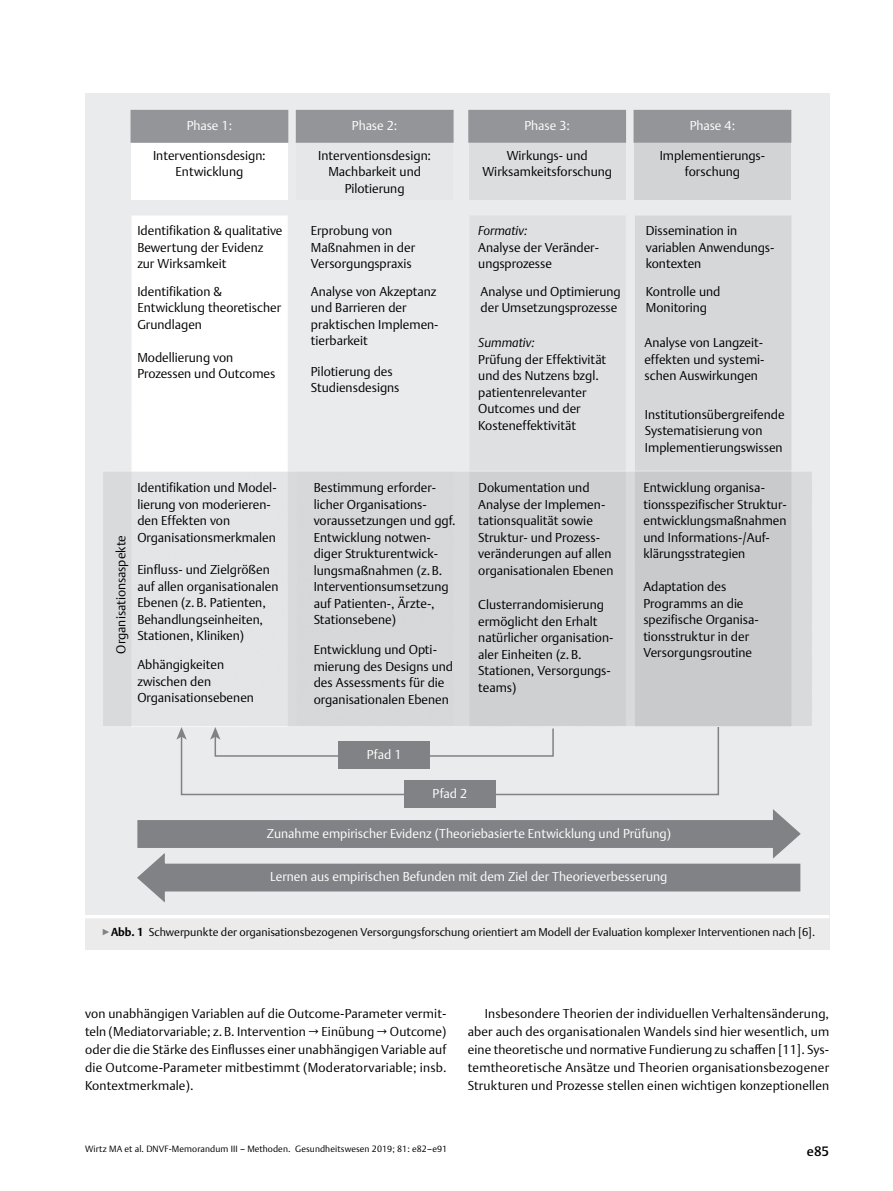
<style>
.page{position:relative;width:893px;height:1191px;background:#fff}
.page>*{position:absolute;margin:0;border:0;box-sizing:border-box;transform-origin:0 0}
.t1{font:500 13.5px "Thieme Argo 2011";color:#000}
.t2{font:300 12.75px/16.5px "Thieme Argo 2011";color:#000}
.t3{font:300 12.75px "Thieme Argo 2011";color:#fff}
.t4{font:italic 300 12.75px "Thieme Argo 2011";color:#000}
.t5{font:300 11.25px "Thieme Argo 2011";color:#000}
.t6{font:300 9px "Thieme Argo 2011";letter-spacing:.01em;color:#000}
.s1{color:#808285}
.s2{font-weight:700}
</style>
<div class="page">
<div style="left:85px;top:914px;width:744px;height:35px;background:#ebebec"></div>
<hr style="left:85px;top:915px;width:744px;height:3px;background:#fff">
<img style="left:85px;top:94px;width:744px;height:820px">
<svg style="left:136px;top:727px;width:665px;height:177px;background:#b8b9bb"></svg>
<svg style="left:176px;top:725px;width:544px;height:71px;background:#e5e6e7"></svg>
<div style="left:338px;top:741px;width:92px;height:28px;background:#808285"></div>
<div style="left:404px;top:781px;width:92px;height:27px;background:#808285"></div>
<div style="left:131px;top:143px;width:157px;height:56px;background:#fff"></div>
<div style="left:297px;top:143px;width:156px;height:56px;background:#e6e7e8"></div>
<div style="left:469px;top:143px;width:156px;height:56px;background:#dcddde"></div>
<div style="left:634px;top:143px;width:157px;height:56px;background:#d1d3d4"></div>
<div style="left:131px;top:110px;width:157px;height:33px;background:#939598;border:2px solid #939598"></div>
<div style="left:296px;top:110px;width:158px;height:33px;background:#939598;border:2px solid #939598"></div>
<div style="left:468px;top:110px;width:158px;height:33px;background:#939598;border:2px solid #939598"></div>
<div style="left:634px;top:110px;width:157px;height:33px;background:#939598;border:2px solid #939598"></div>
<p class="t3" style="left:524px;top:117px;width:47px">Phase 3:</p>
<p class="t3" style="left:690px;top:117px;width:47px">Phase 4:</p>
<p class="t3" style="left:187px;top:117px;width:47px">Phase 1:</p>
<p class="t3" style="left:352px;top:117px;width:47px">Phase 2:</p>
<p class="t2" style="left:318px;top:147px;width:114px;text-align:center">Interventionsdesign:<br>Machbarkeit und<br>Pilotierung</p>
<p class="t2" style="left:137px;top:222px;width:147px">Identifikation &amp; qualitative<br>Bewertung der Evidenz zur Wirksamkeit</p>
<p class="t2" style="left:137px;top:283px;width:145px">Identifikation &amp;<br>Entwicklung theoretischer<br>Grundlagen</p>
<p class="t2" style="left:137px;top:348px;width:140px">Modellierung von<br>Prozessen und Outcomes</p>
<p class="t2" style="left:153px;top:147px;width:114px;text-align:center">Interventionsdesign:<br>Entwicklung</p>
<p class="t2" style="left:482px;top:147px;width:131px;text-align:center">Wirkungs- und<br>Wirksamkeitsforschung</p>
<p class="t2" style="left:660px;top:147px;width:107px;text-align:center">Implementierungs&shy;forschung</p>
<p class="t2" style="left:311px;top:222px;width:106px">Erprobung von<br>Maßnahmen in der<br>Versorgungspraxis</p>
<p class="t4" style="left:478px;top:223px;width:51px">Formativ:</p>
<p class="t2" style="left:646px;top:222px;width:130px">Dissemination in variablen Anwendungs&shy;kontexten</p>
<p class="t2" style="left:646px;top:283px;width:76px">Kontrolle und<br>Monitoring</p>
<p class="t2" style="left:644px;top:334px;width:122px;text-align:justify">Analyse von Langzeit&shy;effekten und systemi&shy;schen Auswirkungen</p>
<p class="t2" style="left:645px;top:406px;width:141px">Institutionsübergreifende<br>Systematisierung von<br>Implementierungswissen</p>
<p class="t2" style="left:478px;top:239px;width:122px">Analyse der Veränder&shy;ungsprozesse</p>
<p class="t2" style="left:481px;top:283px;width:142px">Analyse und Optimierung der Umsetzungsprozesse</p>
<p class="t2" style="left:311px;top:283px;width:129px">Analyse von Akzeptanz und Barrieren der praktischen Implemen&shy;tierbarkeit</p>
<p class="t2" style="left:311px;top:362px;width:90px">Pilotierung des<br>Studiensdesigns</p>
<p class="t4" style="left:478px;top:334px;width:58px">Summativ:</p>
<p class="t2" style="left:478px;top:350px;width:129px">Prüfung der Effektivität und des Nutzens bzgl. patientenrelevanter<br>Outcomes und der<br>Kosteneffektivität</p>
<p class="t2" style="left:112px;top:653px;width:120px;rotate:-90deg">Organisationsaspekte</p>
<p class="t2" style="left:137px;top:479px;width:141px">Identifikation und Model&shy;lierung von moderieren&shy;den Effekten von<br>Organisationsmerkmalen</p>
<p class="t2" style="left:137px;top:561px;width:143px">Einfluss- und Zielgrößen auf allen organisationalen<br>Ebenen (z. B. Patienten,<br>Behandlungseinheiten,<br>Stationen, Kliniken)</p>
<p class="t2" style="left:137px;top:656px;width:118px">Abhängigkeiten zwischen den<br>Organisationsebenen</p>
<p class="t2" style="left:314px;top:479px;width:144px">Bestimmung erforder&shy;licher Organisations&shy;voraussetzungen und ggf.<br>Entwicklung notwen&shy;diger Strukturentwick&shy;lungsmaßnahmen (z. B.<br>Interventionsumsetzung auf Patienten-, Ärzte-,<br>Stationsebene)</p>
<p class="t2" style="left:314px;top:641px;width:141px">Entwicklung und Opti&shy;mierung des Designs und des Assessments für die organisationalen Ebenen</p>
<p class="t2" style="left:478px;top:479px;width:137px">Dokumentation und<br>Analyse der Implemen&shy;tationsqualität sowie<br>Struktur- und Prozess&shy;veränderungen auf allen organisationalen Ebenen</p>
<p class="t2" style="left:478px;top:596px;width:137px">Clusterrandomisierung ermöglicht den Erhalt natürlicher organisation&shy;aler Einheiten (z. B.<br>Stationen, Versorgungs&shy;teams)</p>
<p class="t2" style="left:643px;top:479px;width:145px">Entwicklung organisa&shy;tionsspezifischer Struktur&shy;entwicklungsmaßnahmen und Informations-/Auf&shy;klärungsstrategien</p>
<p class="t2" style="left:643px;top:578px;width:117px">Adaptation des<br>Programms an die spezifische Organisa&shy;tionsstruktur in der<br>Versorgungsroutine</p>
<p class="t3" style="left:367px;top:746px;width:36px">Pfad 1</p>
<p class="t3" style="left:433px;top:785px;width:36px">Pfad 2</p>
<p class="t3" style="left:267px;top:824px;width:406px">Zunahme empirischer Evidenz (Theoriebasierte Entwicklung und Prüfung)</p>
<p class="t3" style="left:270px;top:868px;width:399px">Lernen aus empirischen Befunden mit dem Ziel der Theorieverbesserung</p>
<p class="t5" style="left:102px;top:925px;width:715px"><span class="s1">▶</span><span class="s2">Abb. 1</span> Schwerpunkte der organisationsbezogenen Versorgungsforschung orientiert am Modell der Evaluation komplexer Interventionen nach [6].</p>
<p class="t2" style="left:85px;top:1003px;width:363px;line-height:18px;text-align:justify">von unabhängigen Variablen auf die Outcome-Parameter vermit&shy;teln (Mediatorvariable; z.B. Intervention → Einübung → Outcome) oder die die Stärke des Einflusses einer unabhängigen Variable auf die Outcome-Parameter mitbestimmt (Moderatorvariable; insb.<br>Kontextmerkmale).</p>
<p class="t2" style="left:468px;top:1003px;width:363px;line-height:18px;text-align:justify;text-indent:17px">Insbesondere Theorien der individuellen Verhaltensänderung, aber auch des organisationalen Wandels sind hier wesentlich, um eine theoretische und normative Fundierung zu schaffen [11]. Sys&shy;temtheoretische Ansätze und Theorien organisationsbezogener Strukturen und Prozesse stellen einen wichtigen konzeptionellen</p>
<p class="t6" style="left:85px;top:1143px;width:364px">Wirtz MA et al. DNVF-Memorandum III – Methoden. Gesundheitswesen 2019; 81: e82–e91</p>
<p class="t1" style="left:807px;top:1142px;width:24px">e85</p>
</div>
